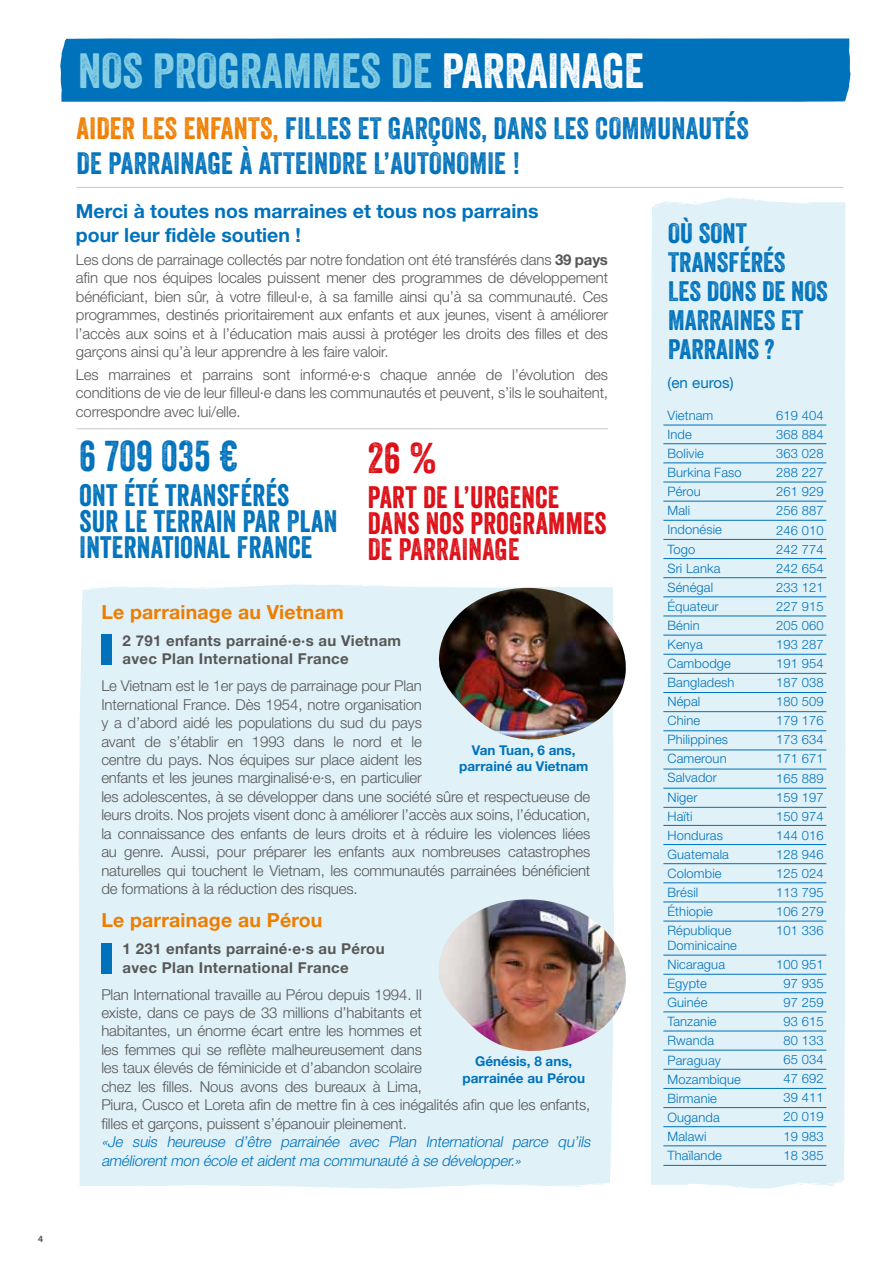
<style>
.page{position:relative;width:893px;height:1263px;background:#fff}
.page>*{position:absolute;margin:0;border:0;box-sizing:border-box;transform-origin:0 0}
.t1{font:48px "Veneer";color:#85cee4}
.t2{font:41.7px "Veneer";letter-spacing:.01em;color:#0072bb}
.t3{font:41.7px "Veneer";color:#dc0d15}
.t4{font:30.15px/26.2px "Veneer";letter-spacing:.01em;color:#0072bb}
.t5{font:30.15px/26.2px "Veneer";letter-spacing:.01em;color:#dc0d15}
.t6{font:30px/34.5px "Veneer";letter-spacing:.01em;color:#0072bb}
.t7{font:27.3px/29.1px "Veneer";color:#0072bb}
.t8{font:700 19.5px/24px "Helvetica Neue LT Std";color:#0072bb}
.t9{font:700 19.5px "Helvetica Neue LT Std";letter-spacing:.01em;color:#ef7d00}
.t10{font:15.15px "Helvetica Neue";color:#0072bb}
.t11{font:300 15px/18.5px "Helvetica Neue LT Std";letter-spacing:-.01em;color:#575756;text-align:justify}
.t12{font:700 15px/18.5px "Helvetica Neue LT Std";letter-spacing:.02em;color:#575756}
.t13{font:italic 300 15px/18.5px "Helvetica Neue LT Std";color:#0072bb}
.t14{font:700 13.5px/16.2px "Helvetica Neue LT Std";color:#0072bb;text-align:center}
.t15{font:300 12.9px/19px "Helvetica Neue LT Std";letter-spacing:.01em;color:#0072bb}
.t16{font:700 9px "Helvetica Neue LT Std";color:#575756}
.s1{color:#fff}
.s2{color:#ef7d00}
.s3{font-weight:700}
</style>
<div class="page">
<div style="left:60px;top:38px;width:790px;height:64px;background:#0072bb"></div>
<hr style="left:77px;top:187px;width:766px;height:1px;background:#c6c6c6">
<hr style="left:77px;top:428px;width:531px;height:1px;background:#c6c6c6">
<div style="left:651px;top:198px;width:194px;height:991px;background:#e0f1f8"></div>
<hr style="left:663px;top:425px;width:163px;height:1px;background:#0072bb">
<hr style="left:663px;top:443px;width:163px;height:1px;background:#0072bb">
<hr style="left:663px;top:463px;width:163px;height:1px;background:#0072bb">
<hr style="left:663px;top:482px;width:163px;height:1px;background:#0072bb">
<hr style="left:663px;top:501px;width:163px;height:1px;background:#0072bb">
<hr style="left:663px;top:520px;width:163px;height:1px;background:#0072bb">
<hr style="left:663px;top:539px;width:163px;height:1px;background:#0072bb">
<hr style="left:663px;top:558px;width:163px;height:1px;background:#0072bb">
<hr style="left:663px;top:577px;width:163px;height:1px;background:#0072bb">
<hr style="left:663px;top:597px;width:163px;height:1px;background:#0072bb">
<hr style="left:663px;top:616px;width:163px;height:1px;background:#0072bb">
<hr style="left:663px;top:635px;width:163px;height:1px;background:#0072bb">
<hr style="left:663px;top:654px;width:163px;height:1px;background:#0072bb">
<hr style="left:663px;top:673px;width:163px;height:1px;background:#0072bb">
<hr style="left:663px;top:692px;width:163px;height:1px;background:#0072bb">
<hr style="left:663px;top:711px;width:163px;height:1px;background:#0072bb">
<hr style="left:663px;top:730px;width:163px;height:1px;background:#0072bb">
<hr style="left:663px;top:750px;width:163px;height:1px;background:#0072bb">
<hr style="left:663px;top:769px;width:163px;height:1px;background:#0072bb">
<hr style="left:663px;top:788px;width:163px;height:1px;background:#0072bb">
<hr style="left:663px;top:807px;width:163px;height:1px;background:#0072bb">
<hr style="left:663px;top:825px;width:163px;height:1px;background:#0072bb">
<hr style="left:663px;top:844px;width:163px;height:1px;background:#0072bb">
<hr style="left:663px;top:863px;width:163px;height:1px;background:#0072bb">
<hr style="left:663px;top:882px;width:163px;height:1px;background:#0072bb">
<hr style="left:663px;top:902px;width:163px;height:1px;background:#0072bb">
<hr style="left:663px;top:921px;width:163px;height:1px;background:#0072bb">
<hr style="left:663px;top:955px;width:163px;height:1px;background:#0072bb">
<hr style="left:663px;top:974px;width:163px;height:1px;background:#0072bb">
<hr style="left:663px;top:992px;width:163px;height:1px;background:#0072bb">
<hr style="left:663px;top:1011px;width:163px;height:1px;background:#0072bb">
<hr style="left:663px;top:1031px;width:163px;height:1px;background:#0072bb">
<hr style="left:663px;top:1050px;width:163px;height:1px;background:#0072bb">
<hr style="left:663px;top:1069px;width:163px;height:1px;background:#0072bb">
<hr style="left:663px;top:1088px;width:163px;height:1px;background:#0072bb">
<hr style="left:663px;top:1107px;width:163px;height:1px;background:#0072bb">
<hr style="left:663px;top:1126px;width:163px;height:1px;background:#0072bb">
<hr style="left:663px;top:1145px;width:163px;height:1px;background:#0072bb">
<hr style="left:663px;top:1165px;width:163px;height:1px;background:#0072bb">
<div style="left:79px;top:584px;width:535px;height:605px;background:#e0f1f8"></div>
<svg style="left:437px;top:584px;width:177px;height:4px"></svg>
<img style="left:437px;top:588px;width:189px;height:152px">
<svg style="left:437px;top:894px;width:177px;height:5px"></svg>
<img style="left:437px;top:899px;width:189px;height:153px">
<div style="left:101px;top:635px;width:11px;height:30px;background:#0072bb"></div>
<div style="left:101px;top:943px;width:11px;height:30px;background:#0072bb"></div>
<p class="t16" style="left:38px;top:1234px;width:7px">4</p>
<h1 class="t1" style="left:78px;top:41px;width:567px">NOS PROGRAMMES DE <span class="s1">PARRAINAGE</span></h1>
<h3 class="t6" style="left:77px;top:111px;width:674px"><span class="s2">AIDER LES ENFANTS,</span> FILLES ET GARÇONS, DANS LES COMMUNAUTÉS<br>DE PARRAINAGE À ATTEINDRE L’AUTONOMIE !</h3>
<h3 class="t8" style="left:76px;top:199px;width:464px">Merci à toutes nos marraines et tous nos parrains pour leur fidèle soutien !</h3>
<p class="t11" style="left:76px;top:250px;width:534px">Les dons de parrainage collectés par notre fondation ont été transférés dans <span class="s3">39 pays </span>afin que nos équipes locales puissent mener des programmes de développement bénéficiant, bien sûr, à votre filleul·e, à sa famille ainsi qu’à sa communauté. Ces programmes, destinés prioritairement aux enfants et aux jeunes, visent à améliorer l’accès aux soins et à l’éducation mais aussi à protéger les droits des filles et des garçons ainsi qu’à leur apprendre à les faire valoir.</p>
<p class="t11" style="left:76px;top:365px;width:534px">Les marraines et parrains sont informé·e·s chaque année de l’évolution des conditions de vie de leur filleul·e dans les communautés et peuvent, s’ils le souhaitent, correspondre avec lui/elle.</p>
<h2 class="t2" style="left:80px;top:431px;width:160px">6 709 035 €</h2>
<h3 class="t4" style="left:80px;top:481px;width:259px">ONT ÉTÉ TRANSFÉRÉS<br>SUR LE TERRAIN PAR PLAN<br>INTERNATIONAL FRANCE</h3>
<h2 class="t3" style="left:368px;top:433px;width:70px">26 %</h2>
<h3 class="t5" style="left:368px;top:483px;width:240px">PART DE L’URGENCE<br>DANS NOS PROGRAMMES<br>DE PARRAINAGE</h3>
<h3 class="t9" style="left:101px;top:600px;width:244px">Le parrainage au Vietnam</h3>
<p class="t12" style="left:123px;top:631px;width:280px">2 791 enfants parrainé·e·s au Vietnam avec Plan International France</p>
<p class="t11" style="left:101px;top:676px;width:491px;text-align:left">Le Vietnam est le 1er pays de parrainage pour Plan<br>International France. Dès 1954, notre organisation<br>y a d’abord aidé les populations du sud du pays<br>avant de s’établir en 1993 dans le nord et le<br>centre du pays. Nos équipes sur place aident les<br>enfants et les jeunes marginalisé·e·s, en particulier<br>les adolescentes, à se développer dans une société sûre et respectueuse de leurs droits. Nos projets visent donc à améliorer l’accès aux soins, l’éducation, la connaissance des enfants de leurs droits et à réduire les violences liées au genre. Aussi, pour préparer les enfants aux nombreuses catastrophes naturelles qui touchent le Vietnam, les communautés parrainées bénéficient de formations à la réduction des risques.</p>
<h3 class="t9" style="left:101px;top:908px;width:223px">Le parrainage au Pérou</h3>
<p class="t12" style="left:123px;top:939px;width:263px">1 231 enfants parrainé·e·s au Pérou avec Plan International France</p>
<p class="t11" style="left:101px;top:985px;width:491px;text-align:left">Plan International travaille au Pérou depuis 1994. Il<br>existe, dans ce pays de 33 millions d’habitants et<br>habitantes, un énorme écart entre les hommes et<br>les femmes qui se reflète malheureusement dans<br>les taux élevés de féminicide et d’abandon scolaire<br>chez les filles. Nous avons des bureaux à Lima,<br>Piura, Cusco et Loreta afin de mettre fin à ces inégalités afin que les enfants, filles et garçons, puissent s’épanouir pleinement.</p>
<p class="t13" style="left:101px;top:1132px;width:494px">«Je suis heureuse d’être parrainée avec Plan International parce qu’ils améliorentmon école etaidentma communauté à se développer.»</p>
<p class="t14" style="left:459px;top:742px;width:131px">Van Tuan, 6 ans, parrainé au Vietnam</p>
<p class="t14" style="left:462px;top:1053px;width:124px">Génésis, 8 ans, parrainée au Pérou</p>
<h3 class="t7" style="left:668px;top:218px;width:161px">OÙ SONT<br>TRANSFÉRÉS<br>LES DONS DE NOS<br>MARRAINES ET<br>PARRAINS ?</h3>
<p class="t10" style="left:668px;top:373px;width:68px">(en euros)</p>
<p class="t15" style="left:667px;top:406px;width:76px">Vietnam<br>Inde<br>Bolivie<br>Burkina Faso<br>Pérou<br>Mali<br>Indonésie<br>Togo<br>Sri Lanka<br>Sénégal<br>Équateur<br>Bénin<br>Kenya<br>Cambodge<br>Bangladesh<br>Népal<br>Chine<br>Philippines<br>Cameroun<br>Salvador<br>Niger<br>Haïti<br>Honduras<br>Guatemala<br>Colombie<br>Brésil<br>Éthiopie<br>République</p>
<p class="t15" style="left:667px;top:936px;width:75px">Dominicaine<br>Nicaragua<br>Egypte<br>Guinée<br>Tanzanie<br>Rwanda<br>Paraguay<br>Mozambique<br>Birmanie<br>Ouganda<br>Malawi<br>Thaïlande</p>
<p class="t15" style="left:776px;top:406px;width:49px;text-align:justify">619 404<br>368 884<br>363 028<br>288 227<br>261 929<br>256 887<br>246 010<br>242 774<br>242 654<br>233 121<br>227 915<br>205 060<br>193 287<br>191 954<br>187 038<br>180 509<br>179 176<br>173 634<br>171 671<br>165 889<br>159 197<br>150 974<br>144 016<br>128 946<br>125 024<br>113 795<br>106 279<br>101 336</p>
<p class="t15" style="left:776px;top:954px;width:49px;text-align:center">100 951<br>97 935<br>97 259<br>93 615<br>80 133<br>65 034<br>47 692<br>39 411<br>20 019<br>19 983<br>18 385</p>
</div>
